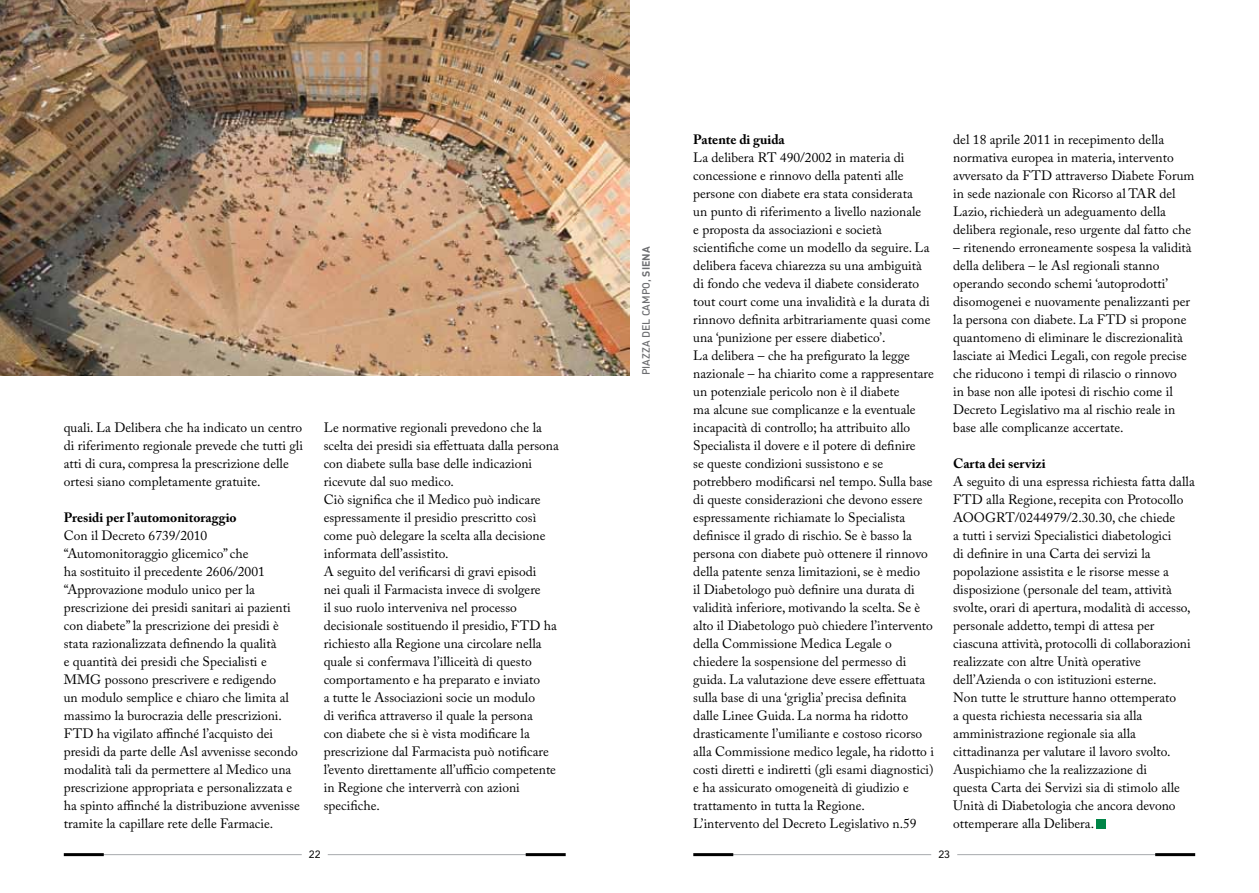
<style>
.page{position:relative;width:1259px;height:893px;background:#fff}
.page>*{position:absolute;margin:0;border:0;box-sizing:border-box;transform-origin:0 0}
.t1{font:13.5px/18px "Adobe Caslon Pro";color:#000}
.t2{font:700 13.5px "Adobe Caslon Pro";color:#000}
.t3{font:10.5px "DIN Medium Alternate";color:#6d6e71}
.t4{font:10.5px "Avenir";color:#000}
.s1{font-family:"DIN Bold Alternate"}
</style>
<div class="page">
<hr style="left:68px;top:854px;width:234px;height:1px;background:#a7a9ac">
<hr style="left:328px;top:854px;width:234px;height:1px;background:#a7a9ac">
<hr style="left:697px;top:854px;width:234px;height:1px;background:#a7a9ac">
<hr style="left:957px;top:854px;width:234px;height:1px;background:#a7a9ac">
<hr style="left:64px;top:853px;width:40px;height:3px;background:#000">
<hr style="left:526px;top:853px;width:40px;height:3px;background:#000">
<hr style="left:693px;top:853px;width:40px;height:3px;background:#000">
<hr style="left:1155px;top:853px;width:40px;height:3px;background:#000">
<div style="left:1096px;top:819px;width:9px;height:9px;background:#008547"></div>
<img style="left:0;top:0;width:629px;height:375px">
<p class="t1" style="left:64px;top:418px;width:241px">quali. La Delibera che ha indicato un centro di riferimento regionale prevede che tutti gli atti di cura, compresa la prescrizione delle ortesi siano completamente gratuite.</p>
<p class="t2" style="left:64px;top:509px;width:174px">Presidi per l’automonitoraggio</p>
<p class="t1" style="left:64px;top:526px;width:237px">Con il Decreto 6739/2010 “Automonitoraggio glicemico” che<br>ha sostituito il precedente 2606/2001 “Approvazione modulo unico per la prescrizione dei presidi sanitari ai pazienti con diabete” la prescrizione dei presidi è stata razionalizzata definendo la qualità<br>e quantità dei presidi che Specialisti e MMG possono prescrivere e redigendo<br>un modulo semplice e chiaro che limita al massimo la burocrazia delle prescrizioni.<br>FTD ha vigilato affinché l’acquisto dei presidi da parte delle Asl avvenisse secondo modalità tali da permettere al Medico una prescrizione appropriata e personalizzata e ha spinto affinché la distribuzione avvenisse tramite la capillare rete delle Farmacie.</p>
<p class="t1" style="left:324px;top:418px;width:237px">Le normative regionali prevedono che la scelta dei presidi sia effettuata dalla persona con diabete sulla base delle indicazioni ricevute dal suo medico.<br>Ciò significa che il Medico può indicare espressamente il presidio prescritto così come può delegare la scelta alla decisione informata dell’assistito.<br>A seguito del verificarsi di gravi episodi<br>nei quali il Farmacista invece di svolgere<br>il suo ruolo interveniva nel processo decisionale sostituendo il presidio, FTD ha richiesto alla Regione una circolare nella quale si confermava l’illiceità di questo comportamento e ha preparato e inviato<br>a tutte le Associazioni socie un modulo<br>di verifica attraverso il quale la persona<br>con diabete che si è vista modificare la prescrizione dal Farmacista può notificare l’evento direttamente all’ufficio competente in Regione che interverrà con azioni specifiche.</p>
<p class="t3" style="left:639px;top:375px;width:130px;rotate:-90deg">piazza del campo, <span class="s1">siena</span></p>
<p class="t2" style="left:693px;top:131px;width:93px">Patente di guida</p>
<p class="t1" style="left:693px;top:148px;width:242px">La delibera RT 490/2002 in materia di concessione e rinnovo della patenti alle persone con diabete era stata considerata<br>un punto di riferimento a livello nazionale<br>e proposta da associazioni e società scientifiche come un modello da seguire. La delibera faceva chiarezza su una ambiguità di fondo che vedeva il diabete considerato tout court come una invalidità e la durata di rinnovo definita arbitrariamente quasi come una ‘punizione per essere diabetico’.<br>La delibera – che ha prefigurato la legge nazionale – ha chiarito come a rappresentare un potenziale pericolo non è il diabete<br>ma alcune sue complicanze e la eventuale incapacità di controllo; ha attribuito allo Specialista il dovere e il potere di definire<br>se queste condizioni sussistono e se potrebbero modificarsi nel tempo. Sulla base di queste considerazioni che devono essere espressamente richiamate lo Specialista definisce il grado di rischio. Se è basso la persona con diabete può ottenere il rinnovo della patente senza limitazioni, se è medio<br>il Diabetologo può definire una durata di validità inferiore, motivando la scelta. Se è alto il Diabetologo può chiedere l’intervento della Commissione Medica Legale o chiedere la sospensione del permesso di guida. La valutazione deve essere effettuata sulla base di una ‘griglia’ precisa definita dalle Linee Guida. La norma ha ridotto drasticamente l’umiliante e costoso ricorso alla Commissione medico legale, ha ridotto i costi diretti e indiretti (gli esami diagnostici) e ha assicurato omogeneità di giudizio e trattamento in tutta la Regione.<br>L’intervento del Decreto Legislativo n.59</p>
<p class="t1" style="left:953px;top:130px;width:243px">del 18 aprile 2011 in recepimento della normativa europea in materia, intervento avversato da FTD attraverso Diabete Forum in sede nazionale con Ricorso al TAR del Lazio, richiederà un adeguamento della delibera regionale, reso urgente dal fatto che</p>
<p class="t1" style="left:953px;top:238px;width:240px">– ritenendo erroneamente sospesa la validità della delibera – le Asl regionali stanno operando secondo schemi ‘autoprodotti’ disomogenei e nuovamente penalizzanti per la persona con diabete. La FTD si propone quantomeno di eliminare le discrezionalità lasciate ai Medici Legali, con regole precise che riducono i tempi di rilascio o rinnovo<br>in base non alle ipotesi di rischio come il Decreto Legislativo ma al rischio reale in base alle complicanze accertate.</p>
<p class="t2" style="left:953px;top:455px;width:94px">Carta dei servizi</p>
<p class="t1" style="left:953px;top:472px;width:243px">A seguito di una espressa richiesta fatta dalla FTD alla Regione, recepita con Protocollo AOOGRT/0244979/2.30.30, che chiede<br>a tutti i servizi Specialistici diabetologici<br>di definire in una Carta dei servizi la popolazione assistita e le risorse messe a disposizione (personale del team, attività svolte, orari di apertura, modalità di accesso, personale addetto, tempi di attesa per ciascuna attività, protocolli di collaborazioni realizzate con altre Unità operative dell’Azienda o con istituzioni esterne.<br>Non tutte le strutture hanno ottemperato<br>a questa richiesta necessaria sia alla amministrazione regionale sia alla cittadinanza per valutare il lavoro svolto.<br>Auspichiamo che la realizzazione di<br>questa Carta dei Servizi sia di stimolo alle Unità di Diabetologia che ancora devono ottemperare alla Delibera.</p>
<p class="t4" style="left:309px;top:848px;width:13px">22</p>
<p class="t4" style="left:938px;top:848px;width:13px">23</p>
</div>
